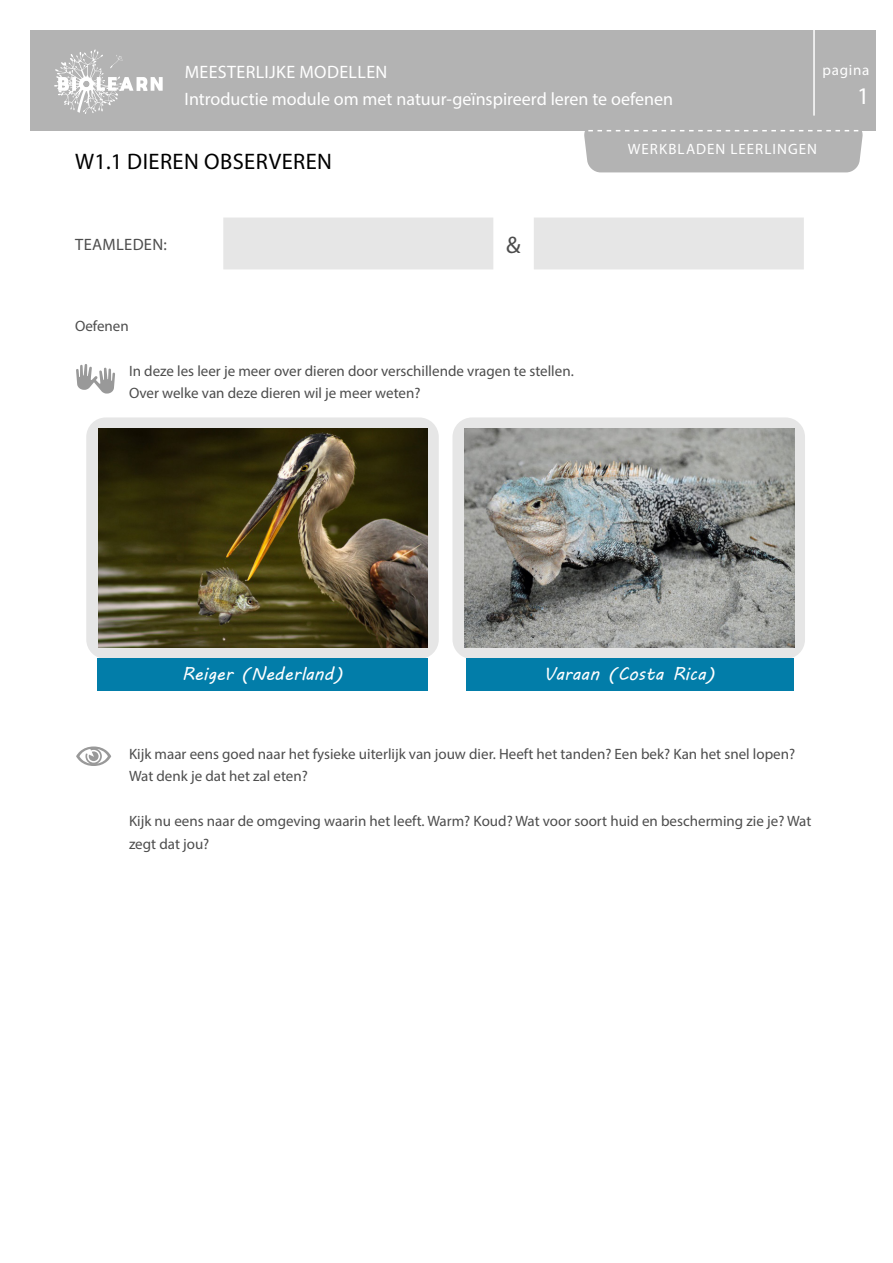
<style>
.page{position:relative;width:893px;height:1263px;background:#fff}
.page>*{position:absolute;margin:0;border:0;box-sizing:border-box;transform-origin:0 0}
.t1{font:24px "Myriad Pro";color:#fff}
.body_text{font:24px "Myriad Pro";color:#4d4d4d}
.T_S_page_title_line{font:22.5px "Myriad Pro";letter-spacing:.02em;color:#000}
.t2{font:18px/27px "Myriad Pro";color:#fff}
.t3{font:18px "MV Boli";color:#fff}
.body_text-2{font:16.5px "Myriad Pro";letter-spacing:.02em;color:#4d4d4d}
.body_text-3{font:15px/22.5px "Myriad Pro";color:#4d4d4d}
.t4{font:15px "Myriad Pro";letter-spacing:.065em;color:#fff}
</style>
<div class="page">
<div style="left:30px;top:30px;width:845px;height:100px;background:#b3b3b3"></div>
<svg style="left:54px;top:49px;width:109px;height:65px"></svg>
<hr style="left:813px;top:30px;width:2px;height:86px;background:#fff">
<div style="left:583px;top:130px;width:280px;height:42px;background:#b3b3b3"></div>
<svg style="left:223px;top:218px;width:581px;height:51px;background:#e7e7e7"></svg>
<div style="left:86px;top:417px;width:353px;height:242px;background:#e6e6e6;border-radius:20px"></div>
<div style="left:452px;top:417px;width:353px;height:242px;background:#e6e6e6;border-radius:20px"></div>
<img style="left:98px;top:429px;width:329px;height:219px">
<img style="left:465px;top:429px;width:330px;height:219px">
<div style="left:466px;top:658px;width:327px;height:32px;background:#027da9"></div>
<div style="left:98px;top:658px;width:330px;height:32px;background:#027da9"></div>
<svg style="left:76px;top:746px;width:35px;height:20px"></svg>
<svg style="left:76px;top:364px;width:39px;height:30px"></svg>
<p class="t4" style="left:823px;top:61px;width:48px">pagina</p>
<h1 class="t1" style="left:857px;top:81px;width:14px">1</h1>
<p class="t2" style="left:184px;top:58px;width:490px">MEESTERLIJKE MODELLEN<br>Introductie module om met natuur-geïnspireerd leren te oefenen</p>
<p class="t4" style="left:628px;top:140px;width:191px">WERKBLADEN LEERLINGEN</p>
<p class="T_S_page_title_line" style="left:75px;top:148px;width:258px">W1.1 DIEREN OBSERVEREN</p>
<p class="body_text-2" style="left:75px;top:234px;width:93px">TEAMLEDEN:</p>
<p class="body_text" style="left:506px;top:230px;width:16px">&amp;</p>
<p class="body_text-3" style="left:75px;top:314px;width:55px">Oefenen</p>
<p class="body_text-3" style="left:129px;top:359px;width:446px">In deze les leer je meer over dieren door verschillende vragen te stellen.<br>Over welke van deze dieren wil je meer weten?</p>
<p class="t3" style="left:182px;top:662px;width:163px">Reiger (Nederland)</p>
<p class="t3" style="left:544px;top:662px;width:173px">Varaan (Costa Rica)</p>
<p class="body_text-3" style="left:129px;top:742px;width:668px">Kijk maar eens goed naar het fysieke uiterlijk van jouw dier. Heeft het tanden? Een bek? Kan het snel lopen?<br>Wat denk je dat het zal eten?</p>
<p class="body_text-3" style="left:129px;top:809px;width:684px">Kijk nu eens naar de omgeving waarin het leeft. Warm? Koud? Wat voor soort huid en bescherming zie je? Wat zegt dat jou?</p>
</div>
